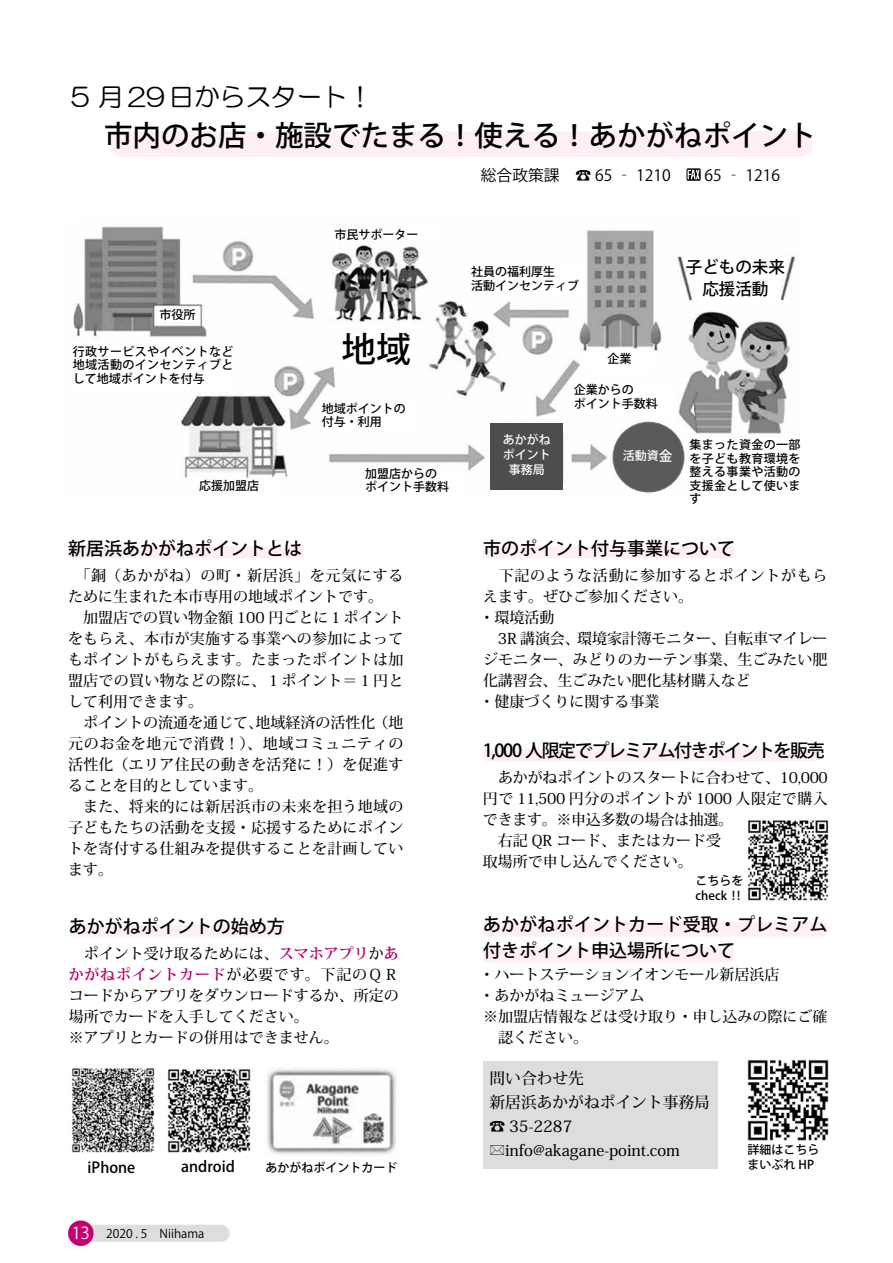
<style>
.page{position:relative;width:893px;height:1263px;background:#fff}
.page>*{position:absolute;margin:0;border:0;box-sizing:border-box;transform-origin:0 0}
.t1{font:500 34.5px "Koz Go Pro";color:#000}
.t2{font:500 28.5px "Koz Go Pro";color:#000}
.t3{font:25.5px "HG Maru Gothic MPRO";color:#000}
.t4{font:500 18px/25.5px "Koz Go Pro";color:#000}
.t5{font:500 18px "Koz Go Pro";letter-spacing:-.08em;color:#000}
.t6{font:500 16.5px "Koz Go Pro";color:#000}
.t7{font:16.5px "Koz Go Pro";color:#fff}
.t8{font:500 15.75px "Koz Min Pro";color:#000}
.t9{font:15.6px "Koz Go Pro";color:#000}
.t10{font:500 15px/21px "Koz Min Pro";color:#000}
.t11{font:500 15px/21px "Koz Min Pro";letter-spacing:.02em;color:#000}
.t12{font:500 15px "Koz Min Pro";letter-spacing:.045em;color:#000}
.t13{font:500 15px "Koz Min Pro";letter-spacing:.05em;color:#000}
.t14{font:500 15px "Koz Go Pro";color:#000}
.t15{font:500 12px/13.5px "Koz Go Pro";color:#000}
.t16{font:500 12px/15px "Koz Go Pro";color:#fff;text-align:center}
.t17{font:12px "Koz Go Pro";color:#000}
.s1{font-weight:700;color:#b60065}
.s2{font-size:13.8px}
</style>
<div class="page">
<div style="left:81px;top:1225px;width:149px;height:17px;background:#dcdddd;border-radius:9px"></div>
<div style="left:68px;top:1220px;width:26px;height:26px;background:#c6006f;border-radius:50%"></div>
<div style="left:111px;top:131px;width:701px;height:26px;background:#fdeff5;border-radius:10px"></div>
<div style="left:483px;top:922px;width:344px;height:14px;background:#fdeff5;border-radius:4px"></div>
<div style="left:483px;top:947px;width:251px;height:15px;background:#fdeff5;border-radius:4px"></div>
<div style="left:483px;top:546px;width:251px;height:12px;background:#fdeff5;border-radius:3px"></div>
<div style="left:69px;top:925px;width:215px;height:11px;background:#fdeff5;border-radius:3px"></div>
<div style="left:69px;top:546px;width:234px;height:12px;background:#fdeff5;border-radius:3px"></div>
<div style="left:483px;top:1062px;width:234px;height:107px;background:#dcdddd"></div>
<svg style="left:686px;top:168px;width:15px;height:13px"></svg>
<img style="left:747px;top:1060px;width:82px;height:81px">
<img style="left:72px;top:1068px;width:83px;height:85px">
<img style="left:167px;top:1069px;width:84px;height:84px">
<img style="left:267px;top:1067px;width:129px;height:88px">
<div style="left:483px;top:748px;width:337px;height:13px;background:#fdeff5;border-radius:4px"></div>
<img style="left:72px;top:226px;width:726px;height:267px">
<div style="left:490px;top:423px;width:73px;height:67px;background:#4f4c4c"></div>
<div style="left:613px;top:422px;width:71px;height:70px;background:#5b5a59;border-radius:50%"></div>
<div style="left:613px;top:422px;width:71px;height:70px;border:1px solid #727171;border-radius:50%"></div>
<div style="left:73px;top:345px;width:161px;height:45px;background:#fff"></div>
<div style="left:199px;top:480px;width:80px;height:18px;background:#fff"></div>
<div style="left:157px;top:309px;width:41px;height:13px;background:#fff"></div>
<div style="left:334px;top:228px;width:108px;height:13px;background:#fff"></div>
<div style="left:342px;top:331px;width:75px;height:36px;background:#fff"></div>
<div style="left:365px;top:467px;width:95px;height:31px;background:#fff"></div>
<div style="left:471px;top:266px;width:111px;height:29px;background:#fff"></div>
<div style="left:322px;top:402px;width:95px;height:30px;background:#fff"></div>
<div style="left:574px;top:384px;width:95px;height:30px;background:#fff"></div>
<div style="left:586px;top:352px;width:66px;height:21px;background:#fff"></div>
<div style="left:689px;top:439px;width:112px;height:70px;background:#fff"></div>
<div style="left:695px;top:281px;width:80px;height:25px;background:#fff"></div>
<div style="left:688px;top:254px;width:94px;height:25px;background:#fff"></div>
<img style="left:748px;top:820px;width:81px;height:81px">
<h3 class="t3" style="left:71px;top:84px;width:303px">5 月29日からスタート!</h3>
<h2 class="t2" style="left:104px;top:117px;width:714px">市内のお店・施設でたまる！使える！あかがねポイント</h2>
<p class="t15" style="left:159px;top:309px;width:37px">市役所</p>
<p class="t15" style="left:73px;top:345px;width:162px;text-align:justify">行政サービスやイベントなど地域活動のインセンティブとして地域ポイントを付与</p>
<p class="t15" style="left:199px;top:480px;width:61px">応援加盟店</p>
<p class="t15" style="left:334px;top:228px;width:86px">市民サポーター</p>
<h1 class="t1" style="left:342px;top:327px;width:70px">地域</h1>
<p class="t15" style="left:322px;top:402px;width:85px">地域ポイントの付与・利用</p>
<p class="t15" style="left:365px;top:467px;width:86px">加盟店からのポイント手数料</p>
<p class="t4" style="left:68px;top:536px;width:236px">新居浜あかがねポイントとは</p>
<p class="t13" style="left:68px;top:564px;width:337px">　「銅（あかがね）の町・新居浜」を元気にする</p>
<p class="t10" style="left:68px;top:585px;width:317px">ために生まれた本市専用の地域ポイントです。</p>
<p class="t10" style="left:68px;top:606px;width:337px">　加盟店での買い物金額 100 円ごとに１ポイント</p>
<p class="t11" style="left:68px;top:627px;width:337px">をもらえ、本市が実施する事業への参加によって</p>
<p class="t11" style="left:68px;top:648px;width:337px">もポイントがもらえます。たまったポイントは加</p>
<p class="t11" style="left:68px;top:669px;width:337px">盟店での買い物などの際に、１ポイント＝１円と</p>
<p class="t10" style="left:68px;top:690px;width:137px">して利用できます。</p>
<p class="t10" style="left:256px;top:711px;width:149px">地域経済の活性化（地</p>
<p class="t11" style="left:68px;top:711px;width:337px">　ポイントの流通を通じて、<br>元のお金を地元で消費！）、地域コミュニティの活性化（エリア住民の動きを活発に！）を促進することを目的としています。<br>　また、将来的には新居浜市の未来を担う地域の子どもたちの活動を支援・応援するためにポイントを寄付する仕組みを提供することを計画しています。</p>
<p class="t4" style="left:69px;top:915px;width:218px">あかがねポイントの始め方</p>
<p class="t10" style="left:69px;top:942px;width:332px">　ポイント受け取るためには、<span class="s1">スマホアプリ</span>か<span class="s1">あかがねポイントカード</span>が必要です。下記のＱＲコードからアプリをダウンロードするか、所定の場所でカードを入手してください。<br>※アプリとカードの併用はできません。</p>
<p class="t14" style="left:88px;top:1157px;width:49px">iPhone</p>
<p class="t14" style="left:181px;top:1157px;width:55px">android</p>
<p class="t7" style="left:72px;top:1222px;width:20px">13</p>
<p class="t17" style="left:106px;top:1226px;width:100px">2020 　5. Niihama</p>
<p class="t15" style="left:265px;top:1161px;width:133px">あかがねポイントカード</p>
<p class="t9" style="left:481px;top:165px;width:80px">総合政策課</p>
<p class="t9" style="left:575px;top:165px;width:97px">☎ 65 ‐ 1210</p>
<p class="t9" style="left:705px;top:165px;width:77px">65 ‐ 1216</p>
<p class="t15" style="left:471px;top:266px;width:109px">社員の福利厚生<br>活動インセンティブ</p>
<p class="t6" style="left:686px;top:257px;width:100px">子どもの未来</p>
<p class="t6" style="left:702px;top:279px;width:68px">応援活動</p>
<p class="t16" style="left:503px;top:433px;width:49px">あかがねポイント事務局</p>
<p class="t15" style="left:607px;top:352px;width:25px">企業</p>
<p class="t15" style="left:574px;top:384px;width:85px">企業からの<br>ポイント手数料</p>
<p class="t16" style="left:623px;top:449px;width:51px">活動資<span class="s2">金</span></p>
<p class="t15" style="left:689px;top:439px;width:113px;text-align:justify">集まった資金の一部を子ども教育環境を整える事業や活動の支援金として使います</p>
<p class="t4" style="left:483px;top:536px;width:253px">市のポイント付与事業について</p>
<p class="t12" style="left:483px;top:564px;width:346px">　下記のような活動に参加するとポイントがもら</p>
<p class="t10" style="left:483px;top:585px;width:211px">えます。ぜひご参加ください。</p>
<p class="t10" style="left:479px;top:606px;width:76px">・環境活動</p>
<p class="t10" style="left:723px;top:627px;width:106px">自転車マイレー</p>
<p class="t10" style="left:479px;top:627px;width:350px">　3R 講演会、<br>ジモニター、みどりのカーテン事業、生ごみたい肥化講習会、生ごみたい肥化基材購入など<br>・健康づくりに関する事業</p>
<p class="t10" style="left:577px;top:627px;width:150px">環境家計簿モニター、</p>
<p class="t5" style="left:483px;top:739px;width:343px">1,000 人限定でプレミアム付きポイントを販売</p>
<p class="t10" style="left:483px;top:767px;width:346px">　あかがねポイントのスタートに合わせて、10,000円で 11,500 円分のポイントが 1000 人限定で購入できます。※申込多数の場合は抽選。<br>　右記 QR コード、またはカード受<br>取場所で申し込んでください。</p>
<p class="t15" style="left:696px;top:874px;width:49px;line-height:15px">こちらをcheck !!</p>
<p class="t4" style="left:483px;top:913px;width:346px">あかがねポイントカード受取・プレミアム付きポイント申込場所について</p>
<p class="t10" style="left:479px;top:963px;width:350px">・ハートステーションイオンモール新居浜店<br>・あかがねミュージアム<br>※加盟店情報などは受け取り・申し込みの際にご確　認ください。</p>
<p class="t8" style="left:489px;top:1067px;width:96px">問い合わせ先</p>
<p class="t8" style="left:489px;top:1091px;width:222px">新居浜あかがねポイント事務局</p>
<p class="t8" style="left:489px;top:1115px;width:84px">☎ 35-2287</p>
<p class="t8" style="left:505px;top:1139px;width:176px">info@akagane-point.com</p>
<p class="t15" style="left:748px;top:1142px;width:73px;line-height:15px">詳細はこちらまいぷれ HP</p>
</div>
